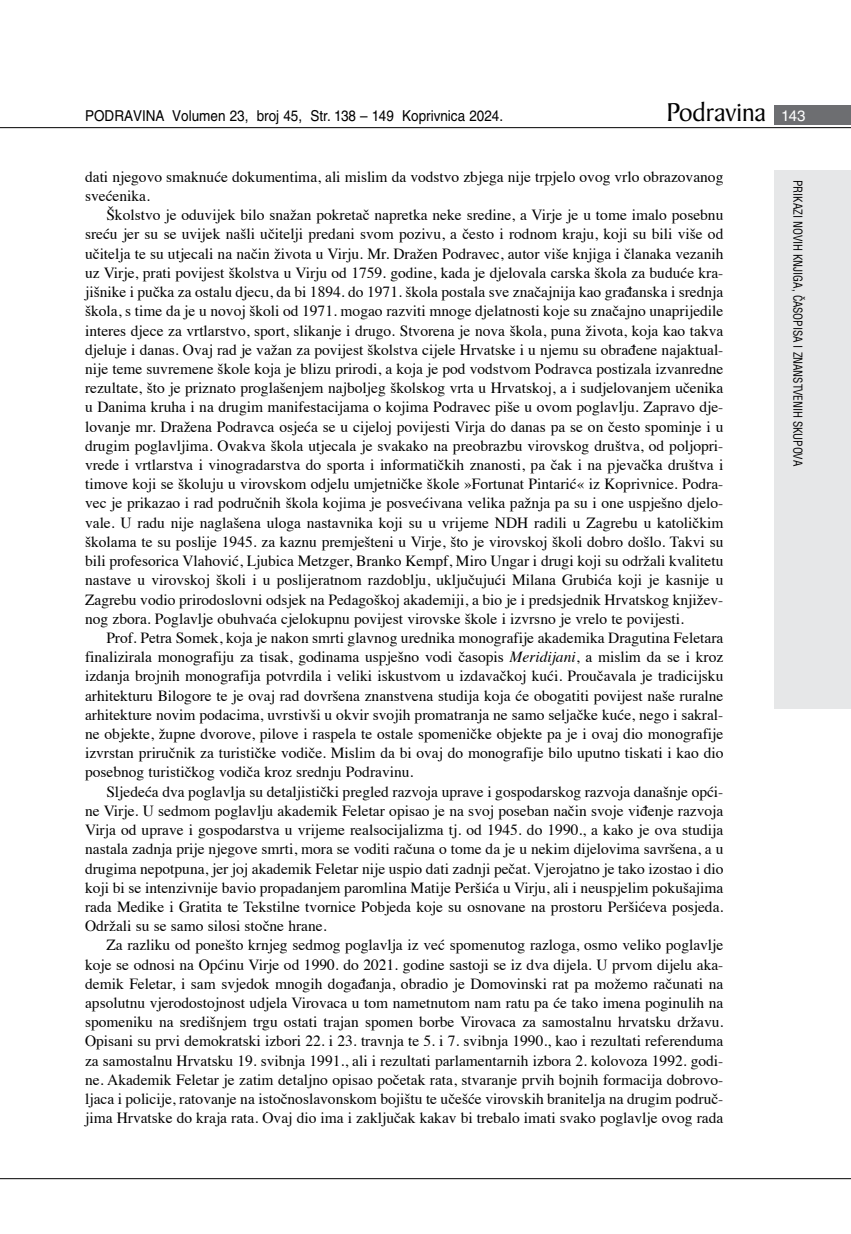
<style>
.page{position:relative;width:851px;height:1234px;background:#fff}
.page>*{position:absolute;margin:0;border:0;box-sizing:border-box;transform-origin:0 0}
.t1{font:27.6px "Baker Signet BT";color:#000}
.t2{font:15.45px "Times";color:#000}
.t3{font:15px "Helvetica LT Skin 29";color:#000;scale:.9 1}
.t4{font:condensed 12px "Helvetica LT Skin 29";letter-spacing:-.005em;color:#000;scale:.95 1}
.s1{font-family:"Helvetica LT Skin 29";font-size:15px;color:#fff}
.s2{font-style:italic}
</style>
<div class="page">
<div style="left:774px;top:170px;width:76px;height:538px;background:#e6e7e8"></div>
<div style="left:774px;top:105px;width:76px;height:19px;background:#6d6e71"></div>
<hr style="left:0;top:127px;width:850px;height:1px;background:#000">
<hr style="left:0;top:1177px;width:850px;height:1px;background:#000">
<p class="t3" style="left:85px;top:107px;width:466px">PODRAVINA Volumen 23, broj 45, Str. 138 – 149 Koprivnica 2024.</p>
<h1 class="t1" style="left:666px;top:95px;width:141px">Podravina <span class="s1">143</span></h1>
<p class="t2" style="left:85px;top:162px;width:639px">dati njegovo smaknuće dokumentima, ali mislim da vodstvo zbjega nije trpjelo ovog vrlo obrazovanog</p>
<p class="t2" style="left:85px;top:181px;width:66px">svećenika.</p>
<p class="t2" style="left:106px;top:200px;width:618px">Školstvo je oduvijek bilo snažan pokretač napretka neke sredine, a Virje je u tome imalo posebnu</p>
<p class="t2" style="left:85px;top:220px;width:639px">sreću jer su se uvijek našli učitelji predani svom pozivu, a često i rodnom kraju, koji su bili više od</p>
<p class="t2" style="left:85px;top:239px;width:639px">učitelja te su utjecali na način života u Virju. Mr. Dražen Podravec, autor više knjiga i članaka vezanih</p>
<p class="t2" style="left:85px;top:258px;width:639px">uz Virje, prati povijest školstva u Virju od 1759. godine, kada je djelovala carska škola za buduće kra-</p>
<p class="t2" style="left:85px;top:277px;width:639px">jišnike i pučka za ostalu djecu, da bi 1894. do 1971. škola postala sve značajnija kao građanska i srednja</p>
<p class="t2" style="left:85px;top:296px;width:639px">škola, s time da je u novoj školi od 1971. mogao razviti mnoge djelatnosti koje su značajno unaprijedile</p>
<p class="t2" style="left:85px;top:316px;width:639px">interes djece za vrtlarstvo, sport, slikanje i drugo. Stvorena je nova škola, puna života, koja kao takva</p>
<p class="t2" style="left:85px;top:335px;width:639px">djeluje i danas. Ovaj rad je važan za povijest školstva cijele Hrvatske i u njemu su obrađene najaktual-</p>
<p class="t2" style="left:85px;top:354px;width:639px">nije teme suvremene škole koja je blizu prirodi, a koja je pod vodstvom Podravca postizala izvanredne</p>
<p class="t2" style="left:85px;top:373px;width:639px">rezultate, što je priznato proglašenjem najboljeg školskog vrta u Hrvatskoj, a i sudjelovanjem učenika</p>
<p class="t2" style="left:85px;top:392px;width:639px">u Danima kruha i na drugim manifestacijama o kojima Podravec piše u ovom poglavlju. Zapravo dje-</p>
<p class="t2" style="left:85px;top:412px;width:639px">lovanje mr. Dražena Podravca osjeća se u cijeloj povijesti Virja do danas pa se on često spominje i u</p>
<p class="t2" style="left:85px;top:431px;width:639px">drugim poglavljima. Ovakva škola utjecala je svakako na preobrazbu virovskog društva, od poljopri-</p>
<p class="t2" style="left:85px;top:450px;width:639px">vrede i vrtlarstva i vinogradarstva do sporta i informatičkih znanosti, pa čak i na pjevačka društva i</p>
<p class="t2" style="left:85px;top:469px;width:639px">timove koji se školuju u virovskom odjelu umjetničke škole »Fortunat Pintarić« iz Koprivnice. Podra-</p>
<p class="t2" style="left:85px;top:488px;width:639px">vec je prikazao i rad područnih škola kojima je posvećivana velika pažnja pa su i one uspješno djelo-</p>
<p class="t2" style="left:85px;top:508px;width:639px">vale. U radu nije naglašena uloga nastavnika koji su u vrijeme NDH radili u Zagrebu u katoličkim</p>
<p class="t2" style="left:85px;top:527px;width:639px">školama te su poslije 1945. za kaznu premješteni u Virje, što je virovskoj školi dobro došlo. Takvi su</p>
<p class="t2" style="left:85px;top:546px;width:639px">bili profesorica Vlahović, Ljubica Metzger, Branko Kempf, Miro Ungar i drugi koji su održali kvalitetu</p>
<p class="t2" style="left:85px;top:565px;width:639px">nastave u virovskoj školi i u poslijeratnom razdoblju, uključujući Milana Grubića koji je kasnije u</p>
<p class="t2" style="left:85px;top:584px;width:639px">Zagrebu vodio prirodoslovni odsjek na Pedagoškoj akademiji, a bio je i predsjednik Hrvatskog književ-</p>
<p class="t2" style="left:85px;top:604px;width:600px">nog zbora. Poglavlje obuhvaća cjelokupnu povijest virovske škole i izvrsno je vrelo te povijesti.</p>
<p class="t2" style="left:106px;top:623px;width:618px">Prof. Petra Somek, koja je nakon smrti glavnog urednika monografije akademika Dragutina Feletara</p>
<p class="t2" style="left:85px;top:642px;width:639px">finalizirala monografiju za tisak, godinama uspješno vodi časopis <span class="s2">Meridijani</span>, a mislim da se i kroz</p>
<p class="t2" style="left:85px;top:661px;width:639px">izdanja brojnih monografija potvrdila i veliki iskustvom u izdavačkoj kući. Proučavala je tradicijsku</p>
<p class="t2" style="left:85px;top:680px;width:639px">arhitekturu Bilogore te je ovaj rad dovršena znanstvena studija koja će obogatiti povijest naše ruralne</p>
<p class="t2" style="left:85px;top:700px;width:639px">arhitekture novim podacima, uvrstivši u okvir svojih promatranja ne samo seljačke kuće, nego i sakral-</p>
<p class="t2" style="left:85px;top:719px;width:639px">ne objekte, župne dvorove, pilove i raspela te ostale spomeničke objekte pa je i ovaj dio monografije</p>
<p class="t2" style="left:85px;top:738px;width:639px">izvrstan priručnik za turističke vodiče. Mislim da bi ovaj do monografije bilo uputno tiskati i kao dio</p>
<p class="t2" style="left:85px;top:757px;width:330px">posebnog turističkog vodiča kroz srednju Podravinu.</p>
<p class="t2" style="left:106px;top:776px;width:618px">Sljedeća dva poglavlja su detaljistički pregled razvoja uprave i gospodarskog razvoja današnje opći-</p>
<p class="t2" style="left:85px;top:796px;width:639px">ne Virje. U sedmom poglavlju akademik Feletar opisao je na svoj poseban način svoje viđenje razvoja</p>
<p class="t2" style="left:85px;top:815px;width:639px">Virja od uprave i gospodarstva u vrijeme realsocijalizma tj. od 1945. do 1990., a kako je ova studija</p>
<p class="t2" style="left:85px;top:834px;width:639px">nastala zadnja prije njegove smrti, mora se voditi računa o tome da je u nekim dijelovima savršena, a u</p>
<p class="t2" style="left:85px;top:853px;width:639px">drugima nepotpuna, jer joj akademik Feletar nije uspio dati zadnji pečat. Vjerojatno je tako izostao i dio</p>
<p class="t2" style="left:85px;top:872px;width:639px">koji bi se intenzivnije bavio propadanjem paromlina Matije Peršića u Virju, ali i neuspjelim pokušajima</p>
<p class="t2" style="left:85px;top:892px;width:639px">rada Medike i Gratita te Tekstilne tvornice Pobjeda koje su osnovane na prostoru Peršićeva posjeda.</p>
<p class="t2" style="left:85px;top:911px;width:243px">Održali su se samo silosi stočne hrane.</p>
<p class="t2" style="left:106px;top:930px;width:618px">Za razliku od ponešto krnjeg sedmog poglavlja iz već spomenutog razloga, osmo veliko poglavlje</p>
<p class="t2" style="left:85px;top:949px;width:639px">koje se odnosi na Općinu Virje od 1990. do 2021. godine sastoji se iz dva dijela. U prvom dijelu aka-</p>
<p class="t2" style="left:85px;top:968px;width:639px">demik Feletar, i sam svjedok mnogih događanja, obradio je Domovinski rat pa možemo računati na</p>
<p class="t2" style="left:85px;top:988px;width:639px">apsolutnu vjerodostojnost udjela Virovaca u tom nametnutom nam ratu pa će tako imena poginulih na</p>
<p class="t2" style="left:85px;top:1007px;width:639px">spomeniku na središnjem trgu ostati trajan spomen borbe Virovaca za samostalnu hrvatsku državu.</p>
<p class="t2" style="left:85px;top:1026px;width:639px">Opisani su prvi demokratski izbori 22. i 23. travnja te 5. i 7. svibnja 1990., kao i rezultati referenduma</p>
<p class="t2" style="left:85px;top:1045px;width:639px">za samostalnu Hrvatsku 19. svibnja 1991., ali i rezultati parlamentarnih izbora 2. kolovoza 1992. godi-</p>
<p class="t2" style="left:85px;top:1064px;width:639px">ne. Akademik Feletar je zatim detaljno opisao početak rata, stvaranje prvih bojnih formacija dobrovo-</p>
<p class="t2" style="left:85px;top:1084px;width:639px">ljaca i policije, ratovanje na istočnoslavonskom bojištu te učešće virovskih branitelja na drugim područ-</p>
<p class="t2" style="left:85px;top:1103px;width:639px">jima Hrvatske do kraja rata. Ovaj dio ima i zaključak kakav bi trebalo imati svako poglavlje ovog rada</p>
<p class="t4" style="left:805px;top:180px;width:302px;rotate:90deg">PRIKAZI NOVIH KNJIGA, ČASOPISA I ZNANSTVENIH SKUPOVA</p>
</div>
